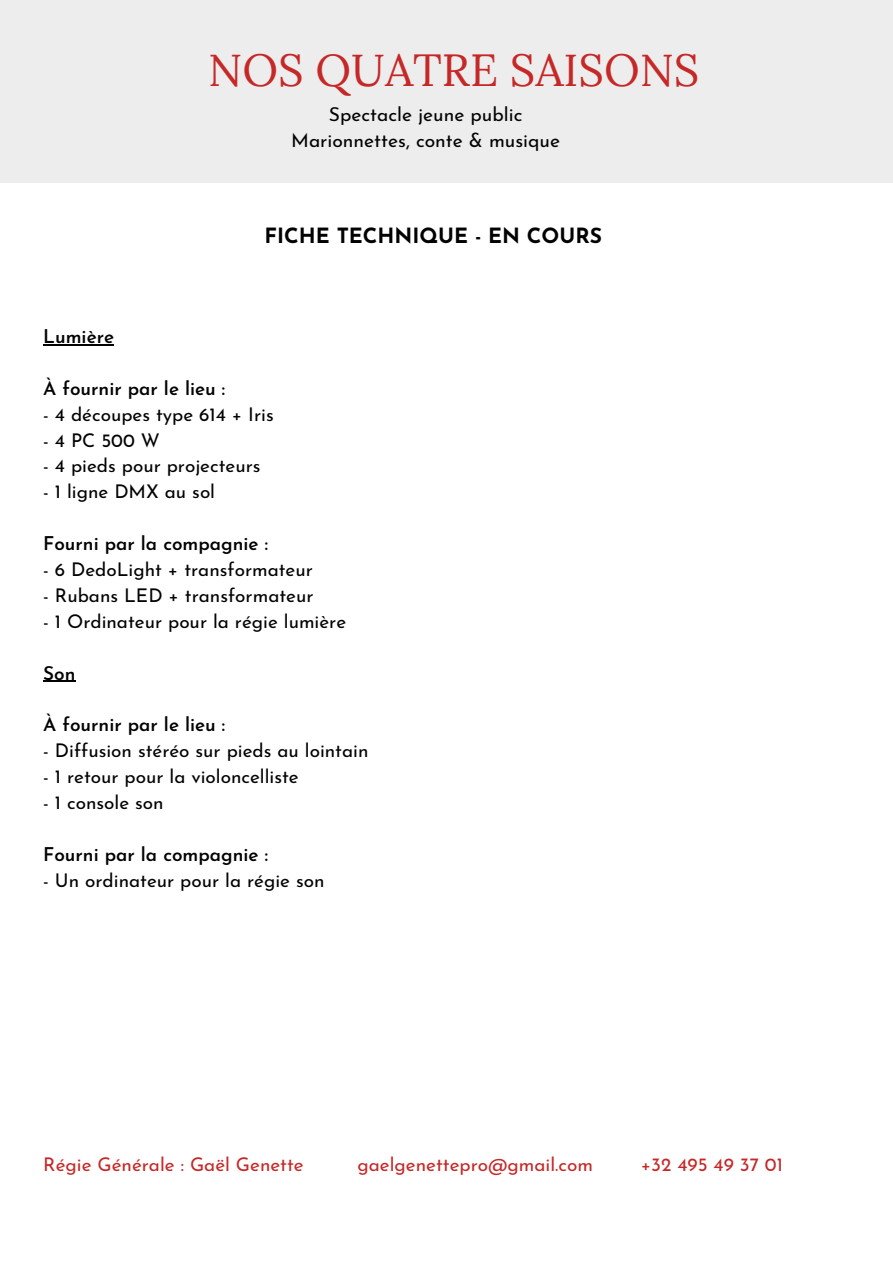
<style>
.page{position:relative;width:893px;height:1264px;background:#fff}
.page>*{position:absolute;margin:0;border:0;box-sizing:border-box;transform-origin:0 0}
.t1{font:44.85px "Lora";color:#c62828}
.t2{font:700 21px "Josefin Sans";color:#020202}
.t3{font:19.2px "Josefin Sans";color:#020202}
.t4{font:18.9px "Josefin Sans";color:#020202}
.t5{font:600 18.9px "Josefin Sans";color:#020202}
.t6{font:18.9px "Josefin Sans";color:#c62828}
.t7{font:18.9px "Josefin Sans";letter-spacing:.155em;color:#020202}
</style>
<div class="page">
<div style="left:0;top:0;width:892px;height:183px;background:#ededed"></div>
<hr style="left:43px;top:344px;width:71px;height:1px;background:#020202">
<hr style="left:43px;top:680px;width:32px;height:1px;background:#020202">
<p class="t1" style="left:208px;top:41px;width:492px">NOS QUATRE SAISONS</p>
<p class="t3" style="left:329px;top:106px;width:195px">Spectacle jeune public</p>
<p class="t3" style="left:291px;top:133px;width:270px">Marionnettes, conte &amp; musique</p>
<p class="t2" style="left:264px;top:227px;width:339px">FICHE TECHNIQUE - EN COURS</p>
<p class="t5" style="left:43px;top:329px;width:72px">Lumière</p>
<p class="t5" style="left:43px;top:380px;width:183px">À fournir par le lieu :</p>
<p class="t4" style="left:43px;top:406px;width:232px">- 4 découpes type 614 + Iris</p>
<p class="t7" style="left:43px;top:432px;width:118px">-4PC500W</p>
<p class="t4" style="left:43px;top:458px;width:219px">- 4 pieds pour projecteurs</p>
<p class="t4" style="left:43px;top:484px;width:173px">- 1 ligne DMX au sol</p>
<p class="t5" style="left:43px;top:536px;width:226px">Fourni par la compagnie :</p>
<p class="t4" style="left:43px;top:562px;width:271px">- 6 DedoLight + transformateur</p>
<p class="t4" style="left:43px;top:587px;width:272px">- Rubans LED + transformateur</p>
<p class="t4" style="left:43px;top:613px;width:304px">- 1 Ordinateur pour la régie lumière</p>
<p class="t5" style="left:43px;top:665px;width:34px">Son</p>
<p class="t5" style="left:43px;top:717px;width:183px">À fournir par le lieu :</p>
<p class="t4" style="left:43px;top:743px;width:327px">- Diffusion stéréo sur pieds au lointain</p>
<p class="t4" style="left:43px;top:769px;width:257px">- 1 retour pour la violoncelliste</p>
<p class="t4" style="left:43px;top:794px;width:122px">- 1 console son</p>
<p class="t5" style="left:43px;top:846px;width:226px">Fourni par la compagnie :</p>
<p class="t4" style="left:43px;top:872px;width:283px">- Un ordinateur pour la régie son</p>
<p class="t6" style="left:43px;top:1157px;width:262px">Régie Générale : Gaël Genette</p>
<p class="t6" style="left:357px;top:1157px;width:237px">gaelgenettepro@gmail.com</p>
<p class="t6" style="left:640px;top:1157px;width:144px">+32 495 49 37 01</p>
</div>
